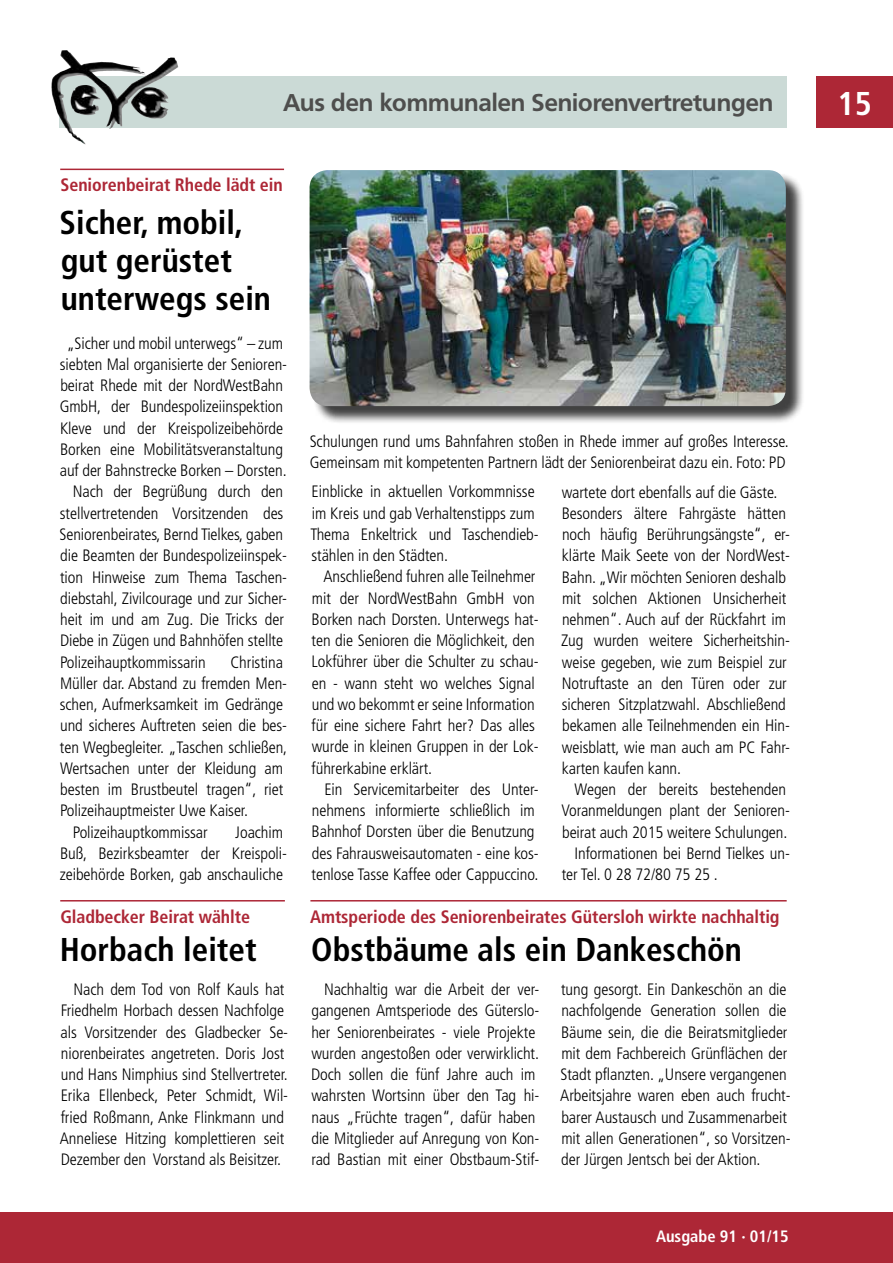
<style>
.page{position:relative;width:893px;height:1263px;background:#fff}
.page>*{position:absolute;margin:0;border:0;box-sizing:border-box;transform-origin:0 0}
.t1{font:700 condensed 33px/38.2px "Frutiger";color:#000}
.t2{font:700 condensed 33px "Frutiger";color:#fff}
.t3{font:700 24px "Frutiger BSK";color:#4e4e4d}
.t4{font:700 condensed 18px "Frutiger";letter-spacing:-.005em;color:#ad2736}
.t5{font:300 condensed 16.5px/21.3px "Frutiger";letter-spacing:-.005em;color:#000}
.t6{font:700 condensed 16.5px "Frutiger";color:#fff}
</style>
<div class="page">
<div style="left:0;top:1212px;width:893px;height:51px;background:#ad2736"></div>
<div style="left:816px;top:77px;width:77px;height:51px;background:#ad2736"></div>
<div style="left:60px;top:77px;width:727px;height:51px;background:#cbdad6"></div>
<img style="left:51px;top:50px;width:20px;height:64px">
<div style="left:312px;top:172px;width:492px;height:253px;background:#000;opacity:.75"></div>
<img style="left:310px;top:170px;width:476px;height:236px">
<hr style="left:60px;top:169px;width:224px;height:1px;background:#ad2736">
<hr style="left:310px;top:900px;width:477px;height:1px;background:#ad2736">
<hr style="left:60px;top:900px;width:225px;height:1px;background:#ad2736">
<h2 class="t3" style="left:283px;top:88px;width:492px">Aus den kommunalen Seniorenvertretungen</h2>
<p class="t4" style="left:61px;top:174px;width:224px">Seniorenbeirat Rhede lädt ein</p>
<h1 class="t1" style="left:60px;top:203px;width:213px">Sicher, mobil, gut gerüstet unterwegs sein</h1>
<p class="t5" style="left:67px;top:333px;width:218px">„Sicher und mobil unterwegs“ – zum</p>
<p class="t5" style="left:60px;top:354px;width:229px">siebten Mal organisierte der Senioren-</p>
<p class="t5" style="left:60px;top:375px;width:224px">beirat Rhede mit der NordWestBahn</p>
<p class="t5" style="left:60px;top:396px;width:225px">GmbH, der Bundespolizeiinspektion</p>
<p class="t5" style="left:60px;top:418px;width:225px">Kleve und der Kreispolizeibehörde</p>
<p class="t5" style="left:60px;top:439px;width:225px">Borken eine Mobilitätsveranstaltung</p>
<p class="t5" style="left:60px;top:460px;width:228px">auf der Bahnstrecke Borken – Dorsten.</p>
<p class="t5" style="left:73px;top:481px;width:212px">Nach der Begrüßung durch den</p>
<p class="t5" style="left:60px;top:503px;width:225px">stellvertretenden Vorsitzenden des</p>
<p class="t5" style="left:59px;top:524px;width:225px">Seniorenbeirates, Bernd Tielkes, gaben</p>
<p class="t5" style="left:60px;top:545px;width:228px">die Beamten der Bundespolizeiinspek-</p>
<p class="t5" style="left:60px;top:566px;width:229px">tion Hinweise zum Thema Taschen-</p>
<p class="t5" style="left:60px;top:588px;width:228px">diebstahl, Zivilcourage und zur Sicher-</p>
<p class="t5" style="left:60px;top:609px;width:225px">heit im und am Zug. Die Tricks der</p>
<p class="t5" style="left:60px;top:630px;width:225px">Diebe in Zügen und Bahnhöfen stellte</p>
<p class="t5" style="left:60px;top:651px;width:147px">Polizeihauptkommissarin</p>
<p class="t5" style="left:230px;top:651px;width:54px">Christina</p>
<p class="t5" style="left:60px;top:673px;width:229px">Müller dar. Abstand zu fremden Men-</p>
<p class="t5" style="left:60px;top:694px;width:225px">schen, Aufmerksamkeit im Gedränge</p>
<p class="t5" style="left:60px;top:715px;width:228px">und sicheres Auftreten seien die bes-</p>
<p class="t5" style="left:60px;top:736px;width:229px">ten Wegbegleiter. „Taschen schließen,</p>
<p class="t5" style="left:60px;top:758px;width:225px">Wertsachen unter der Kleidung am</p>
<p class="t5" style="left:60px;top:779px;width:225px">besten im Brustbeutel tragen“, riet</p>
<p class="t5" style="left:60px;top:800px;width:189px">Polizeihauptmeister Uwe Kaiser.</p>
<p class="t5" style="left:73px;top:821px;width:136px">Polizeihauptkommissar</p>
<p class="t5" style="left:60px;top:821px;width:229px;text-indent:176px">Joachim<br>Buß, Bezirksbeamter der Kreispoli&shy;zeibehörde Borken, gab anschauliche</p>
<p class="t4" style="left:60px;top:906px;width:191px">Gladbecker Beirat wählte</p>
<h1 class="t1" style="left:60px;top:930px;width:198px">Horbach leitet</h1>
<p class="t5" style="left:60px;top:979px;width:230px;text-align:center">Nach dem Tod von Rolf Kauls hat Friedhelm Horbach dessen Nachfolge als Vorsitzender des Gladbecker Se&shy;niorenbeirates angetreten. Doris Jost und Hans Nimphius sind Stellvertreter.<br>Erika Ellenbeck, Peter Schmidt, Wil&shy;fried Roßmann, Anke Flinkmann und Anneliese Hitzing komplettieren seit Dezember den Vorstand als Beisitzer.</p>
<p class="t5" style="left:310px;top:430px;width:481px">Schulungen rund ums Bahnfahren stoßen in Rhede immer auf großes Interesse.<br>Gemeinsam mit kompetenten Partnern lädt der Seniorenbeirat dazu ein. Foto: PD</p>
<p class="t5" style="left:310px;top:481px;width:230px">Einblicke in aktuellen Vorkommnisse im Kreis und gab Verhaltenstipps zum Thema Enkeltrick und Taschendieb&shy;stählen in den Städten.</p>
<p class="t5" style="left:312px;top:566px;width:229px;text-indent:12px">Anschließend fuhren alle Teilnehmer mit der NordWestBahn GmbH von Borken nach Dorsten. Unterwegs hat&shy;ten die Senioren die Möglichkeit, den Lokführer über die Schulter zu schau&shy;en - wann steht wo welches Signal und wo bekommt er seine Information für eine sichere Fahrt her? Das alles wurde in kleinen Gruppen in der Lok&shy;führerkabine erklärt.</p>
<p class="t5" style="left:312px;top:779px;width:229px;text-indent:13px">Ein Servicemitarbeiter des Unter&shy;nehmens informierte schließlich im Bahnhof Dorsten über die Benutzung des Fahrausweisautomaten - eine kos&shy;tenlose Tasse Kaffee oder Cappuccino.</p>
<p class="t5" style="left:561px;top:481px;width:230px">wartete dort ebenfalls auf die Gäste.<br>Besonders ältere Fahrgäste hätten noch häufig Berührungsängste“, er&shy;klärte Maik Seete von der NordWest-Bahn. „Wir möchten Senioren deshalb mit solchen Aktionen Unsicherheit nehmen“. Auch auf der Rückfahrt im Zug wurden weitere Sicherheitshin&shy;weise gegeben, wie zum Beispiel zur Notruftaste an den Türen oder zur sicheren Sitzplatzwahl. Abschließend bekamen alle Teilnehmenden ein Hin&shy;weisblatt, wie man auch am PC Fahr&shy;karten kaufen kann.</p>
<p class="t5" style="left:575px;top:779px;width:213px">Wegen der bereits bestehenden</p>
<p class="t5" style="left:561px;top:800px;width:230px">Voranmeldungen plant der Senioren-</p>
<p class="t5" style="left:562px;top:821px;width:227px">beirat auch 2015 weitere Schulungen.</p>
<p class="t5" style="left:574px;top:843px;width:217px">Informationen bei Bernd Tielkes un-</p>
<p class="t5" style="left:562px;top:864px;width:158px">ter Tel. 0 28 72/80 75 25 .</p>
<p class="t4" style="left:310px;top:906px;width:471px">Amtsperiode des Seniorenbeirates Gütersloh wirkte nachhaltig</p>
<h1 class="t1" style="left:311px;top:930px;width:432px">Obstbäume als ein Dankeschön</h1>
<p class="t5" style="left:311px;top:979px;width:230px;text-indent:13px">Nachhaltig war die Arbeit der ver&shy;gangenen Amtsperiode des Güterslo&shy;her Seniorenbeirates - viele Projekte wurden angestoßen oder verwirklicht.<br>Doch sollen die fünf Jahre auch im wahrsten Wortsinn über den Tag hi&shy;naus „Früchte tragen“, dafür haben die Mitglieder auf Anregung von Kon&shy;rad Bastian mit einer Obstbaum-Stif-</p>
<p class="t5" style="left:560px;top:979px;width:232px">tung gesorgt. Ein Dankeschön an die nachfolgende Generation sollen die Bäume sein, die die Beiratsmitglieder mit dem Fachbereich Grünflächen der Stadt pflanzten. „Unsere vergangenen Arbeitsjahre waren eben auch frucht&shy;barer Austausch und Zusammenarbeit mit allen Generationen“, so Vorsitzen&shy;der Jürgen Jentsch bei der Aktion.</p>
<p class="t6" style="left:656px;top:1226px;width:134px">Ausgabe 91 · 01/15</p>
<h1 class="t2" style="left:837px;top:84px;width:36px">15</h1>
</div>
